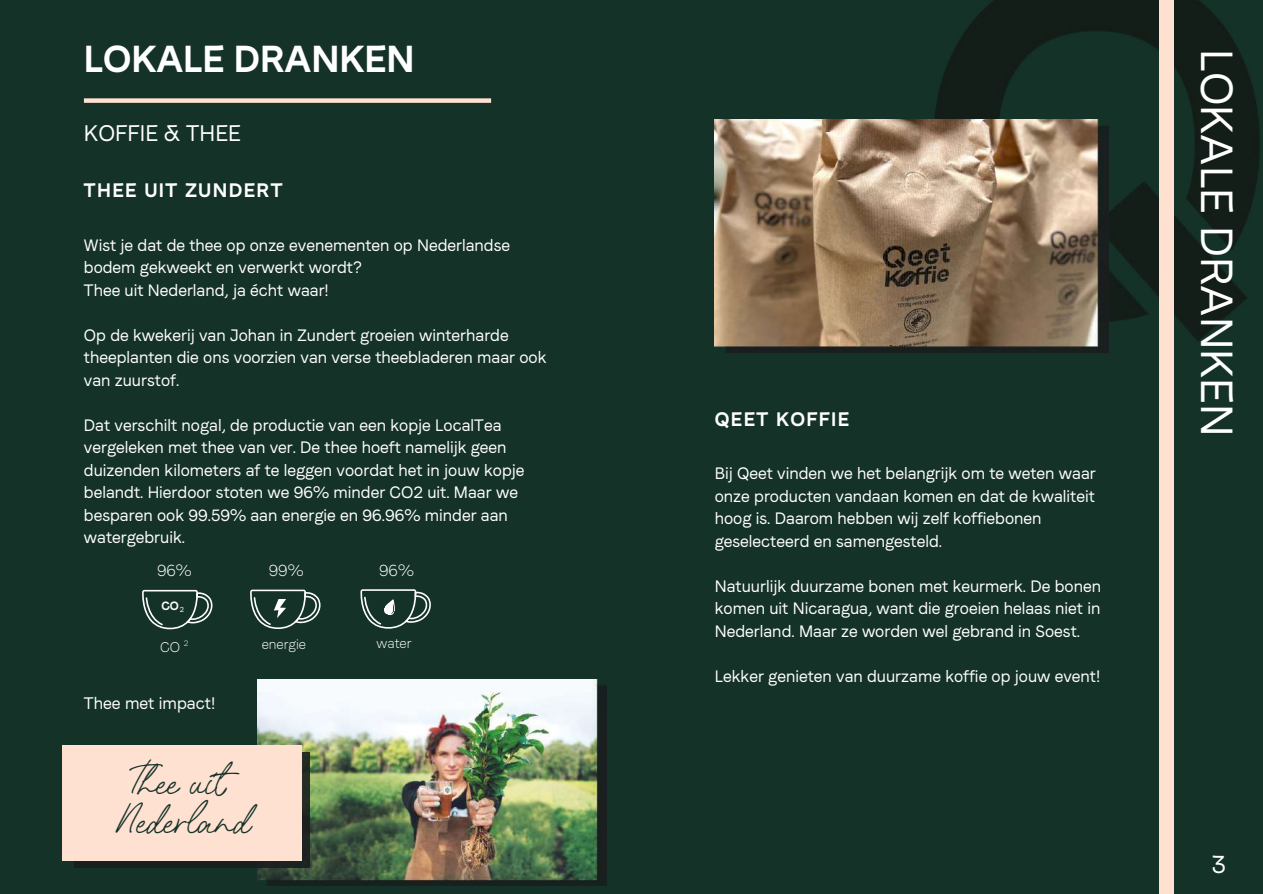
<style>
.page{position:relative;width:1263px;height:894px;background:#fff}
.page>*{position:absolute;margin:0;border:0;box-sizing:border-box;transform-origin:0 0}
.t1{font:45px/38.2px "Quentin Sonata Script";color:#143228;text-align:center}
.t2{font:44.85px "Faro Regular Lucky";color:#fff}
.t3{font:37.5px "Faro Bold Lucky";color:#fff}
.t4{font:24.75px "Faro Regular Lucky";color:#fff}
.t5{font:22.5px "Faro Regular Lucky";color:#fff}
.t6{font:19.5px "Faro Bold Lucky";letter-spacing:.07em;color:#fff}
.t7{font:16.65px "Faro Regular Lucky";color:#fff}
.t8{font:16.5px/22.5px "Faro Regular Lucky";color:#fff}
.t9{font:16.2px "Faro Light Lucky";color:#fff}
.t10{font:13.95px "Faro Light Lucky";color:#fff}
.t11{font:12px "Faro Bold Lucky";color:#fff}
.t12{font:7.95px "Faro Light Lucky";color:#fff}
</style>
<div class="page">
<div style="left:0;top:0;width:1263px;height:893px;background:#143228"></div>
<img style="left:922px;top:0;width:338px;height:380px">
<div style="left:1160px;top:875px;width:13px;height:18px;background:#ffe1d2"></div>
<div style="left:1160px;top:28px;width:13px;height:847px;background:#ffe1d2"></div>
<div style="left:1160px;top:1px;width:13px;height:27px;background:#ffe1d2"></div>
<div style="left:84px;top:98px;width:407px;height:5px;background:#ffe1d2"></div>
<img style="left:258px;top:679px;width:349px;height:206px">
<img style="left:715px;top:120px;width:393px;height:232px">
<svg style="left:74px;top:752px;width:235px;height:115px;fill:#1b2220"></svg>
<div style="left:62px;top:744px;width:240px;height:115px;background:#ffe1d2"></div>
<svg style="left:250px;top:589px;width:71px;height:39px"></svg>
<svg style="left:360px;top:589px;width:71px;height:39px"></svg>
<svg style="left:142px;top:589px;width:71px;height:40px"></svg>
<h3 class="t3" style="left:84px;top:36px;width:332px">LOKALE DRANKEN</h3>
<h3 class="t5" style="left:84px;top:119px;width:159px">KOFFIE &amp; THEE</h3>
<p class="t6" style="left:84px;top:179px;width:200px">THEE UIT ZUNDERT</p>
<p class="t8" style="left:84px;top:233px;width:428px">Wist je dat de thee op onze evenementen op Nederlandse bodem gekweekt en verwerkt wordt?<br>Thee uit Nederland, ja écht waar!</p>
<p class="t8" style="left:84px;top:323px;width:464px">Op de kwekerij van Johan in Zundert groeien winterharde theeplanten die ons voorzien van verse theebladeren maar ook van zuurstof.</p>
<p class="t8" style="left:84px;top:413px;width:442px">Dat verschilt nogal, de productie van een kopje LocalTea vergeleken met thee van ver. De thee hoeft namelijk geen duizenden kilometers af te leggen voordat het in jouw kopje belandt. Hierdoor stoten we 96% minder CO2 uit. Maar we besparen ook 99.59% aan energie en 96.96% minder aan watergebruik.</p>
<p class="t9" style="left:157px;top:560px;width:36px">96%</p>
<p class="t9" style="left:269px;top:560px;width:36px">99%</p>
<p class="t9" style="left:379px;top:560px;width:36px">96%</p>
<p class="t11" style="left:161px;top:598px;width:24px">CO<sub>2</sub></p>
<p class="t10" style="left:160px;top:638px;width:22px">CO</p>
<p class="t10" style="left:262px;top:635px;width:46px">energie</p>
<p class="t10" style="left:377px;top:635px;width:37px">water</p>
<p class="t12" style="left:184px;top:638px;width:6px">2</p>
<p class="t7" style="left:84px;top:693px;width:133px">Thee met impact!</p>
<h1 class="t1" style="left:115px;top:763px;width:138px">Thee uit<br>Nederland</h1>
<p class="t6" style="left:715px;top:407px;width:136px">QEET KOFFIE</p>
<p class="t8" style="left:715px;top:462px;width:383px">Bij Qeet vinden we het belangrijk om te weten waar onze producten vandaan komen en dat de kwaliteit hoog is. Daarom hebben wij zelf koffiebonen geselecteerd en samengesteld.</p>
<p class="t8" style="left:715px;top:574px;width:388px;text-align:justify">Natuurlijk duurzame bonen met keurmerk. De bonen komen uit Nicaragua, want die groeien helaas niet in Nederland. Maar ze worden wel gebrand in Soest.</p>
<p class="t8" style="left:715px;top:664px;width:387px">Lekker genieten van duurzame koffie op jouw event!</p>
<h2 class="t2" style="left:1244px;top:49px;width:389px;rotate:90deg">LOKALE DRANKEN</h2>
<h3 class="t4" style="left:1212px;top:848px;width:15px">3</h3>
</div>
